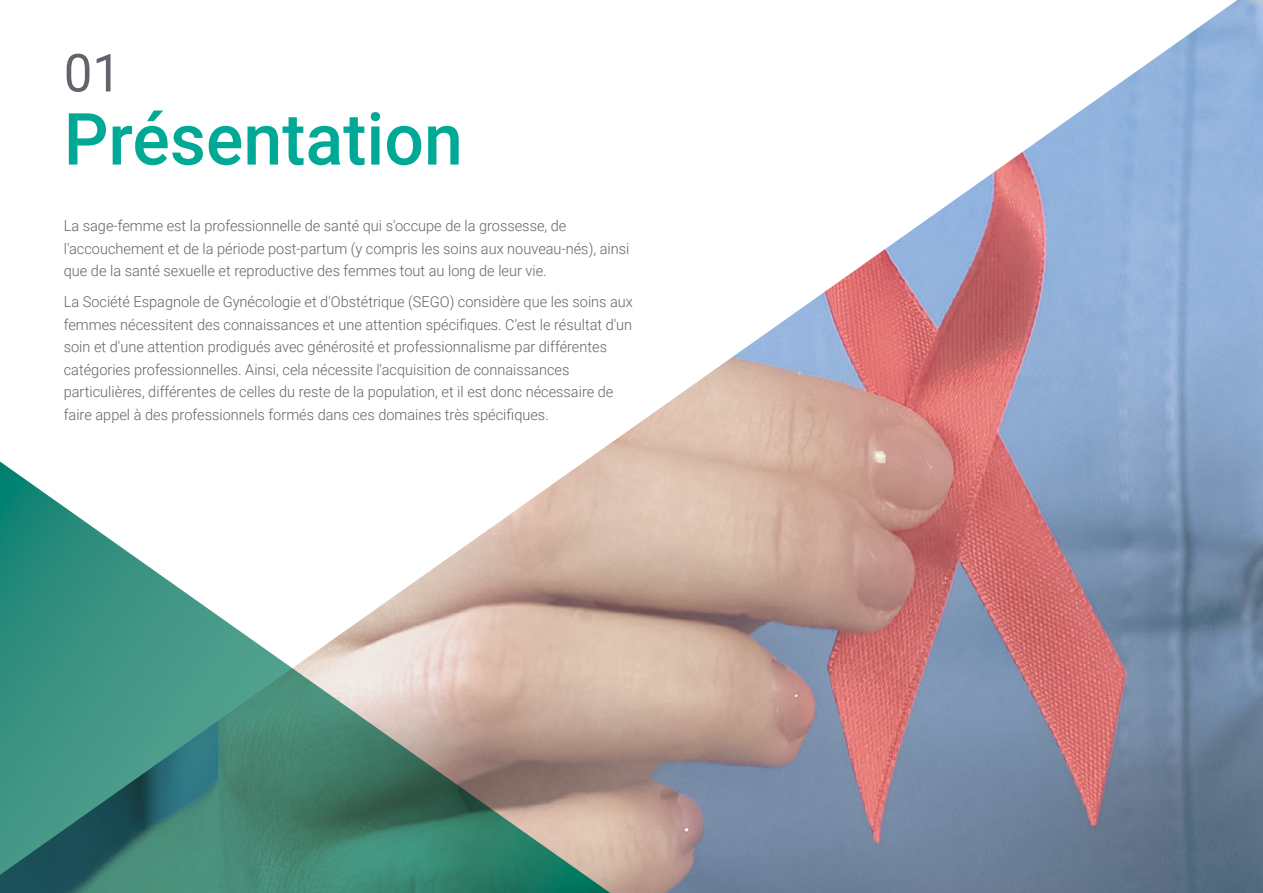
<style>
.page{position:relative;width:1263px;height:893px;background:#fff}
.page>*{position:absolute;margin:0;border:0;box-sizing:border-box;transform-origin:0 0}
.t1{font:500 72px "Roboto";color:#00a996}
.t2{font:52.5px "Roboto";color:#61646a}
.t3{font:300 15px/22.5px "Roboto";color:#61646a}
</style>
<div class="page">
<img style="left:607px;top:0;width:656px;height:893px">
<svg style="left:0;top:446px;width:640px;height:447px"></svg>
<h2 class="t2" style="left:64px;top:36px;width:59px">01</h2>
<h1 class="t1" style="left:64px;top:89px;width:401px">Présentation</h1>
<p class="t3" style="left:64px;top:214px;width:567px">La sage-femme est la professionnelle de santé qui s'occupe de la grossesse, de l'accouchement et de la période post-partum (y compris les soins aux nouveau-nés), ainsi que de la santé sexuelle et reproductive des femmes tout au long de leur vie.</p>
<p class="t3" style="left:64px;top:290px;width:571px">La Société Espagnole de Gynécologie et d'Obstétrique (SEGO) considère que les soins aux femmes nécessitent des connaissances et une attention spécifiques. C'est le résultat d'un soin et d'une attention prodigués avec générosité et professionnalisme par différentes catégories professionnelles. Ainsi, cela nécessite l'acquisition de connaissances particulières, différentes de celles du reste de la population, et il est donc nécessaire de faire appel à des professionnels formés dans ces domaines très spécifiques.</p>
</div>
